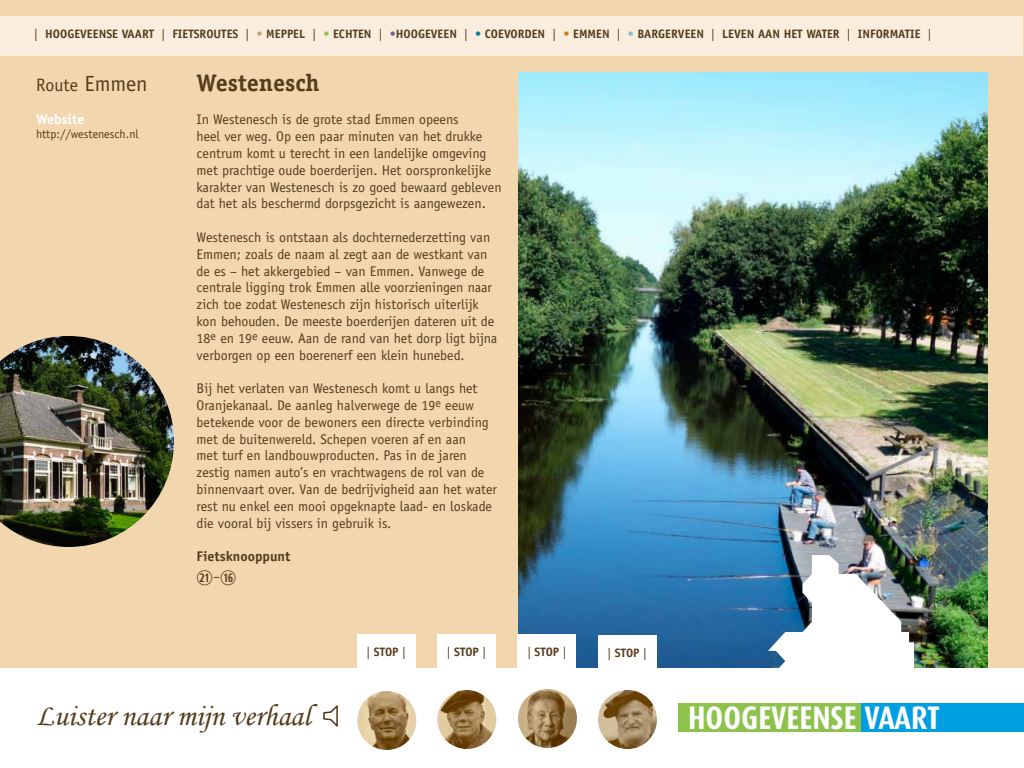
<style>
.page{position:relative;width:1024px;height:768px;background:#fff}
.page>*{position:absolute;margin:0;border:0;box-sizing:border-box;transform-origin:0 0}
.t1{font:700 32.6px "Dax Condensed";color:#fff}
.t2{font:30.6px "Monotype Corsiva";color:#543d1c}
.t3{font:700 24px "Officina Serif";color:#543d1c}
.t4{font:20px "Combi Numerals";color:#533c1b}
.t5{font:18px "Officina Sans";color:#543d1c}
.t6{font:14px/16.8px "Officina Sans";color:#543d1c}
.t7{font:700 14px "Officina Sans";color:#543d1c}
.t8{font:700 14px "Officina Serif";color:#fff}
.t9{font:700 12.2px "Officina Sans";color:#543d1c}
.t10{font:12px "Officina Sans";color:#543d1c}
.s1{font-weight:400}
.s2{color:#bea782}
.s3{color:#8dc34c}
.s4{color:#755da0}
.s5{color:#008092}
.s6{color:#ca8700}
.s7{color:#80bfc8}
.s8{font-size:22px}
</style>
<div class="page">
<div style="left:0;top:0;width:1024px;height:668px;background:#f1d6ae"></div>
<img style="left:0;top:336px;width:174px;height:211px">
<img style="left:518px;top:72px;width:470px;height:596px">
<div style="left:0;top:16px;width:1024px;height:40px;background:#f9eede"></div>
<div style="left:357px;top:634px;width:59px;height:35px;background:#fff"></div>
<div style="left:437px;top:634px;width:59px;height:35px;background:#fff"></div>
<img style="left:357px;top:691px;width:59px;height:59px;border-radius:30px">
<img style="left:437px;top:690px;width:59px;height:59px;border-radius:29px">
<svg style="left:323px;top:705px;width:15px;height:22px"></svg>
<div style="left:518px;top:634px;width:58px;height:35px;background:#fff"></div>
<div style="left:598px;top:635px;width:59px;height:35px;background:#fff"></div>
<img style="left:518px;top:689px;width:59px;height:59px;border-radius:30px">
<img style="left:598px;top:690px;width:59px;height:59px;border-radius:30px">
<div style="left:678px;top:703px;width:184px;height:29px;background:#8dc34c"></div>
<div style="left:861px;top:703px;width:163px;height:29px;background:#009fe3"></div>
<img style="left:768px;top:555px;width:146px;height:113px">
<p class="t9" style="left:34px;top:26px;width:899px"><span class="s1">|</span> HOOGEVEENSE VAART <span class="s1">|</span> FIETSROUTES <span class="s1">|</span> <span class="s2">•</span> MEPPEL <span class="s1">|</span> <span class="s3">•</span> ECHTEN <span class="s1">|</span> <span class="s4">•</span>HOOGEVEEN <span class="s1">|</span> <span class="s5">•</span> COEVORDEN <span class="s1">|</span> <span class="s6">•</span> EMMEN <span class="s1">|</span> <span class="s7">•</span> BARGERVEEN <span class="s1">|</span> LEVEN AAN HET WATER <span class="s1">|</span> INFORMATIE <span class="s1">|</span></p>
<p class="t5" style="left:36px;top:74px;width:113px">Route <span class="s8">Emmen</span></p>
<p class="t8" style="left:36px;top:110px;width:50px">Website</p>
<p class="t10" style="left:36px;top:126px;width:104px">http://westenesch.nl</p>
<h3 class="t3" style="left:197px;top:68px;width:125px">Westenesch</h3>
<p class="t6" style="left:197px;top:111px;width:306px">In Westenesch is de grote stad Emmen opeens<br>heel ver weg. Op een paar minuten van het drukke centrum komt u terecht in een landelijke omgeving met prachtige oude boerderijen. Het oorspronkelijke karakter van Westenesch is zo goed bewaard gebleven dat het als beschermd dorpsgezicht is aangewezen.</p>
<p class="t6" style="left:197px;top:229px;width:302px">Westenesch is ontstaan als dochternederzetting van Emmen; zoals de naam al zegt aan de westkant van de es – het akkergebied – van Emmen. Vanwege de centrale ligging trok Emmen alle voorzieningen naar zich toe zodat Westenesch zijn historisch uiterlijk kon behouden. De meeste boerderijen dateren uit de 18<sup>e</sup> en 19<sup>e</sup> eeuw. Aan de rand van het dorp ligt bijna verborgen op een boerenerf een klein hunebed.</p>
<p class="t6" style="left:197px;top:380px;width:302px">Bij het verlaten van Westenesch komt u langs het Oranjekanaal. De aanleg halverwege de 19<sup>e</sup> eeuw betekende voor de bewoners een directe verbinding met de buitenwereld. Schepen voeren af en aan<br>met turf en landbouwproducten. Pas in de jaren zestig namen auto’s en vrachtwagens de rol van de binnenvaart over. Van de bedrijvigheid aan het water rest nu enkel een mooi opgeknapte laad- en loskade die vooral bij vissers in gebruik is.</p>
<p class="t7" style="left:197px;top:548px;width:95px">FIETSKNOOPPUNT</p>
<h3 class="t4" style="left:197px;top:571px;width:41px">2!<sup>–</sup>1^</h3>
<p class="t9" style="left:367px;top:645px;width:41px"><span class="s1">|</span> STOP <span class="s1">|</span></p>
<p class="t9" style="left:447px;top:645px;width:41px"><span class="s1">|</span> STOP <span class="s1">|</span></p>
<h2 class="t2" style="left:36px;top:698px;width:276px">Luister naar mijn verhaal</h2>
<p class="t9" style="left:527px;top:645px;width:41px"><span class="s1">|</span> STOP <span class="s1">|</span></p>
<p class="t9" style="left:608px;top:646px;width:41px"><span class="s1">|</span> STOP <span class="s1">|</span></p>
<h1 class="t1" style="left:688px;top:700px;width:253px">HOOGEVEENSE VAART</h1>
</div>
